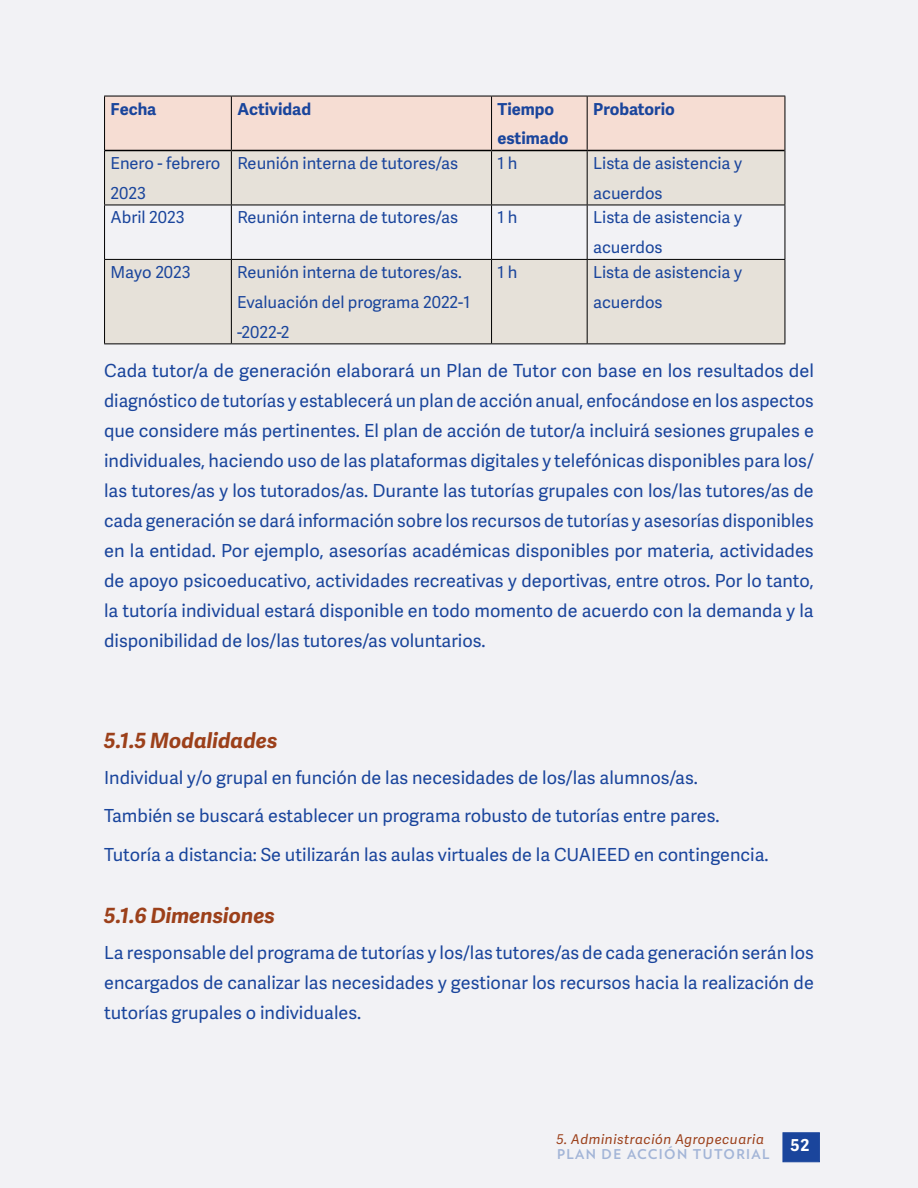
<style>
.page{position:relative;width:918px;height:1188px;background:#f2f2f5}
.page>*{position:absolute;margin:0;border:0;box-sizing:border-box;transform-origin:0 0}
.t1{font:italic 700 21px "Adelle Sans";color:#9c401a}
.t2{font:18px/30px "Adelle Sans";color:#1a459c;text-align:justify}
.t3{font:16.5px/30px "Adelle Sans";color:#1a459c}
.t4{font:700 16.5px/30px "Adelle Sans";color:#1a459c}
.t5{font:700 16.5px "Adelle Sans";color:#fff}
.t6{font:italic 13.5px "Adelle Sans";letter-spacing:.04em;color:#9c401a}
.t7{font:700 13.5px "Verlag";letter-spacing:.1em;color:#a3b5d7}
</style>
<div class="page">
<div style="left:783px;top:1132px;width:37px;height:30px;background:#1a459c;border:1px solid #1a459c"></div>
<div style="left:105px;top:97px;width:680px;height:53px;background:#f6ddd3"></div>
<svg style="left:105px;top:151px;width:680px;height:192px;fill:#e6e1d9"></svg>
<hr style="left:104px;top:96px;width:127px;height:1px;background:#000">
<hr style="left:104px;top:96px;width:1px;height:55px;background:#000">
<hr style="left:231px;top:96px;width:261px;height:1px;background:#000">
<hr style="left:231px;top:96px;width:1px;height:54px;background:#000">
<hr style="left:492px;top:96px;width:95px;height:1px;background:#000">
<hr style="left:491px;top:96px;width:1px;height:54px;background:#000">
<hr style="left:587px;top:96px;width:198px;height:1px;background:#000">
<hr style="left:587px;top:96px;width:1px;height:54px;background:#000">
<hr style="left:785px;top:96px;width:1px;height:55px;background:#000">
<hr style="left:104px;top:151px;width:1px;height:54px;background:#000">
<hr style="left:231px;top:151px;width:1px;height:54px;background:#000">
<hr style="left:491px;top:151px;width:1px;height:54px;background:#000">
<hr style="left:587px;top:151px;width:1px;height:54px;background:#000">
<hr style="left:785px;top:151px;width:1px;height:54px;background:#000">
<hr style="left:104px;top:205px;width:127px;height:1px;background:#000">
<hr style="left:104px;top:205px;width:1px;height:54px;background:#000">
<hr style="left:231px;top:205px;width:261px;height:1px;background:#000">
<hr style="left:231px;top:205px;width:1px;height:54px;background:#000">
<hr style="left:492px;top:205px;width:95px;height:1px;background:#000">
<hr style="left:491px;top:205px;width:1px;height:54px;background:#000">
<hr style="left:587px;top:205px;width:198px;height:1px;background:#000">
<hr style="left:587px;top:205px;width:1px;height:54px;background:#000">
<hr style="left:785px;top:205px;width:1px;height:54px;background:#000">
<hr style="left:104px;top:259px;width:127px;height:1px;background:#000">
<hr style="left:104px;top:260px;width:1px;height:83px;background:#000">
<hr style="left:231px;top:259px;width:261px;height:1px;background:#000">
<hr style="left:231px;top:260px;width:1px;height:83px;background:#000">
<hr style="left:492px;top:259px;width:95px;height:1px;background:#000">
<hr style="left:491px;top:260px;width:1px;height:83px;background:#000">
<hr style="left:587px;top:259px;width:198px;height:1px;background:#000">
<hr style="left:587px;top:260px;width:1px;height:83px;background:#000">
<hr style="left:785px;top:260px;width:1px;height:83px;background:#000">
<hr style="left:104px;top:343px;width:127px;height:1px;background:#000">
<hr style="left:231px;top:343px;width:261px;height:1px;background:#000">
<hr style="left:492px;top:343px;width:95px;height:1px;background:#000">
<hr style="left:587px;top:343px;width:198px;height:1px;background:#000">
<hr style="left:105px;top:150px;width:126px;height:1px;background:#000">
<hr style="left:231px;top:150px;width:261px;height:1px;background:#000">
<hr style="left:492px;top:150px;width:95px;height:1px;background:#000">
<hr style="left:587px;top:150px;width:198px;height:1px;background:#000">
<p class="t4" style="left:111px;top:93px;width:47px">Fecha</p>
<p class="t4" style="left:237px;top:93px;width:75px">Actividad</p>
<p class="t4" style="left:498px;top:93px;width:73px">Tiempo estimado</p>
<p class="t4" style="left:593px;top:93px;width:83px">Probatorio</p>
<p class="t3" style="left:111px;top:148px;width:112px">Enero - febrero<br>2023</p>
<p class="t3" style="left:237px;top:148px;width:222px">Reunión interna de tutores/as</p>
<p class="t3" style="left:498px;top:148px;width:21px">1 h</p>
<p class="t3" style="left:593px;top:148px;width:151px">Lista de asistencia y acuerdos</p>
<p class="t3" style="left:111px;top:202px;width:76px">Abril 2023</p>
<p class="t3" style="left:237px;top:202px;width:222px">Reunión interna de tutores/as</p>
<p class="t3" style="left:498px;top:202px;width:21px">1 h</p>
<p class="t3" style="left:593px;top:202px;width:151px">Lista de asistencia y acuerdos</p>
<p class="t3" style="left:110px;top:256px;width:82px">Mayo 2023</p>
<p class="t3" style="left:237px;top:256px;width:234px">Reunión interna de tutores/as.<br>Evaluación del programa 2022-1 -2022-2</p>
<p class="t3" style="left:497px;top:256px;width:21px">1 h</p>
<p class="t3" style="left:593px;top:256px;width:151px">Lista de asistencia y acuerdos</p>
<p class="t2" style="left:104px;top:355px;width:711px">Cada tutor/a de generación elaborará un Plan de Tutor con base en los resultados del diagnóstico de tutorías y establecerá un plan de acción anual, enfocándose en los aspectos que considere más pertinentes. El plan de acción de tutor/a incluirá sesiones grupales e individuales, haciendo uso de las plataformas digitales y telefónicas disponibles para los/ las tutores/as y los tutorados/as. Durante las tutorías grupales con los/las tutores/as de cada generación se dará información sobre los recursos de tutorías y asesorías disponibles en la entidad. Por ejemplo, asesorías académicas disponibles por materia, actividades de apoyo psicoeducativo, actividades recreativas y deportivas, entre otros. Por lo tanto, la tutoría individual estará disponible en todo momento de acuerdo con la demanda y la disponibilidad de los/las tutores/as voluntarios.</p>
<p class="t1" style="left:104px;top:725px;width:175px">5.1.5 Modalidades</p>
<p class="t2" style="left:104px;top:758px;width:666px;line-height:38.5px;text-align:left">Individual y/o grupal en función de las necesidades de los/las alumnos/as.<br>También se buscará establecer un programa robusto de tutorías entre pares.<br>Tutoría a distancia: Se utilizarán las aulas virtuales de la CUAIEED en contingencia.</p>
<p class="t1" style="left:104px;top:901px;width:172px">5.1.6 Dimensiones</p>
<p class="t2" style="left:104px;top:937px;width:711px">La responsable del programa de tutorías y los/las tutores/as de cada generación serán los encargados de canalizar las necesidades y gestionar los recursos hacia la realización de tutorías grupales o individuales.</p>
<p class="t6" style="left:556px;top:1129px;width:209px">5. Administración Agropecuaria</p>
<p class="t5" style="left:790px;top:1133px;width:21px">52</p>
<p class="t7" style="left:557px;top:1144px;width:214px">PLAN DE ACCIÓN TUTORIAL</p>
</div>
